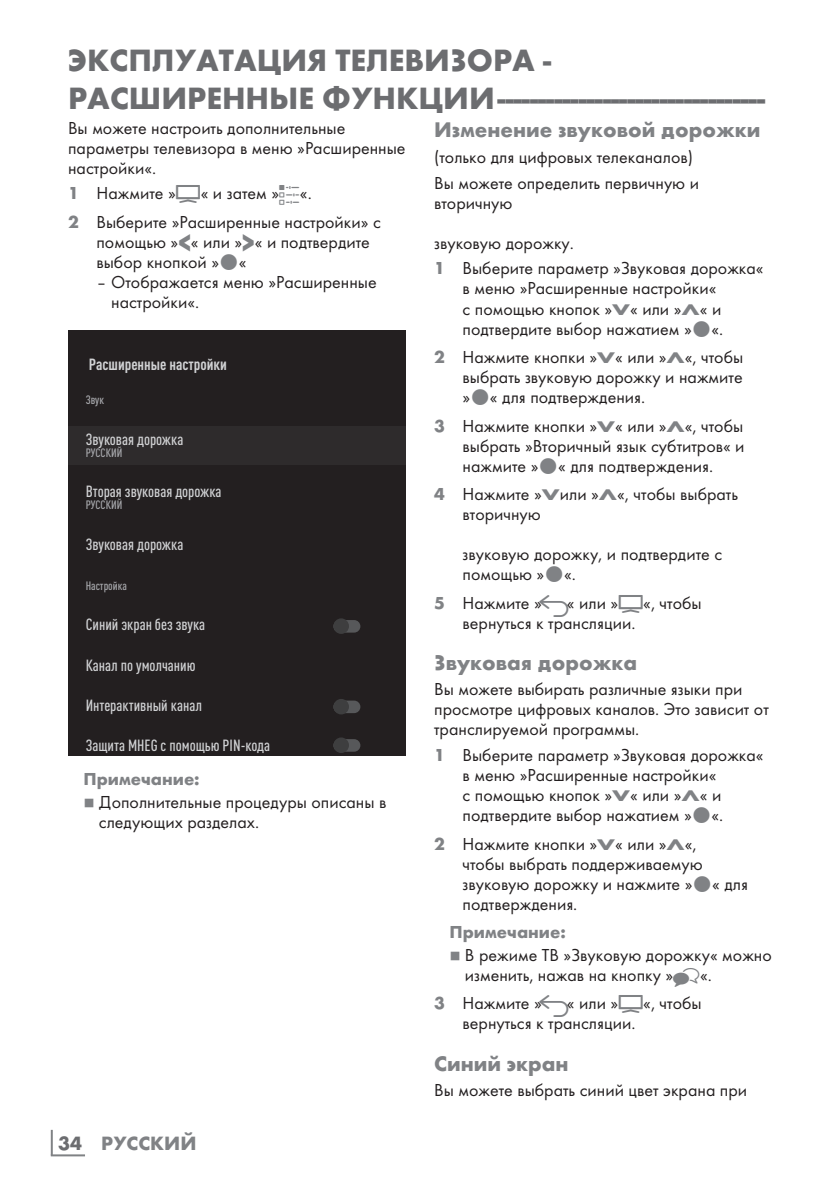
<style>
.page{position:relative;width:840px;height:1191px;background:#fff}
.page>*{position:absolute;margin:0;border:0;box-sizing:border-box;transform-origin:0 0}
.t1{font:700 32px/38.4px "Futura TOT";color:#6c6d70}
.t2{font:700 22px "Futura TOT";color:#808285}
.t3{font:700 20px "Futura TOT";color:#808285}
.t4{font:18px/20px "Futura TOT Boo";color:#231f20}
.t5{font:700 18px "Futura TOT";color:#808285}
.t6{font:500 condensed 16px "DIN Pro";color:#d1d2d4}
.t7{font:700 condensed 16px "DIN Pro";color:#d1d2d4}
.t8{font:500 condensed 12px "DIN Pro";color:#a8a9ad}
.t9{font:8px "Grund Son Se";color:#808285}
.s1{font-family:"Futura TOT";font-weight:700;color:#808285}
.s2{font-family:"Arcelik TS9 Android";font-size:32px;color:#808285}
.s3{font-family:"Arcelik TS9 Android";font-size:24px;color:#808285}
.s4{font-family:"Futura TOT";font-weight:700;font-size:27.2px;color:#808285}
.s5{font-family:"Futura TOT";font-weight:700;font-size:16px;color:#808285}
.s6{color:#6c6d70}
</style>
<div class="page">
<hr style="left:51px;top:1129px;width:2px;height:26px;background:#808285">
<hr style="left:51px;top:1154px;width:34px;height:2px;background:#808285">
<div style="left:68px;top:330px;width:337px;height:426px;background:#231f20"></div>
<div style="left:68px;top:426px;width:337px;height:39px;background:#2e2b2c"></div>
<div style="left:333px;top:620px;width:27px;height:12px;background:#57585a;border-radius:6px"></div>
<div style="left:333px;top:618px;width:16px;height:16px;background:#3e3e3f;border-radius:50%"></div>
<div style="left:333px;top:700px;width:27px;height:13px;background:#57585a;border-radius:6px"></div>
<div style="left:333px;top:699px;width:16px;height:15px;background:#3e3e3f;border-radius:50%"></div>
<div style="left:333px;top:739px;width:27px;height:12px;background:#57585a;border-radius:6px"></div>
<div style="left:333px;top:737px;width:16px;height:16px;background:#3e3e3f;border-radius:50%"></div>
<h1 class="t1" style="left:68px;top:40px;width:698px">ЭКСПЛУАТАЦИЯ ТЕЛЕВИЗОРА -<br>РАСШИРЕННЫЕ ФУНКЦИИ----------------------------------</h1>
<p class="t4" style="left:68px;top:117px;width:339px">Вы можете настроить дополнительные параметры телевизора в меню »Расширенные настройки«.</p>
<p class="t4" style="left:68px;top:179px;width:314px;line-height:28.6px"><span class="s1">1</span> Нажмите »<span class="s2">H</span>« и затем »<span class="s3">q</span>«.<br><span class="s1">2</span> Выберите »Расширенные настройки» с</p>
<p class="t4" style="left:96px;top:232px;width:275px">помощью »<span class="s4">&lt;</span>« или »<span class="s4">&gt;</span>« и подтвердите выбор кнопкой » «</p>
<p class="t4" style="left:111px;top:272px;width:267px;text-indent:-15px">– Отображается меню »Расширенные настройки«.</p>
<p class="t2" style="left:434px;top:116px;width:327px">Изменение звуковой дорожки</p>
<p class="t4" style="left:434px;top:144px;width:266px;line-height:25.6px">(только для цифровых телеканалов)<br>Вы можете определить первичную и</p>
<p class="t4" style="left:434px;top:193px;width:80px">вторичную</p>
<p class="t4" style="left:434px;top:230px;width:331px;line-height:25.6px">звуковую дорожку.<br><span class="s1">1</span> Выберите параметр »Звуковая дорожка«</p>
<p class="t4" style="left:462px;top:278px;width:262px">в меню »Расширенные настройки« с помощью кнопок »<span class="s5">V</span>« или »<span class="s5">Λ</span>« и подтвердите выбор нажатием » «.</p>
<p class="t4" style="left:462px;top:347px;width:282px;text-align:justify;text-indent:-28px"><span class="s1">2</span> Нажмите кнопки »<span class="s5">V</span>« или »<span class="s5">Λ</span>«, чтобы выбрать звуковую дорожку и нажмите » « для подтверждения.</p>
<p class="t4" style="left:462px;top:415px;width:283px;text-align:justify;text-indent:-28px"><span class="s1">3</span> Нажмите кнопки »<span class="s5">V</span>« или »<span class="s5">Λ</span>«, чтобы выбрать »Вторичный язык субтитров« и нажмите » « для подтверждения.</p>
<p class="t4" style="left:462px;top:484px;width:277px;text-indent:-28px"><span class="s1">4</span> Нажмите »<span class="s5">V</span>или »<span class="s5">Λ</span>«, чтобы выбрать вторичную</p>
<p class="t4" style="left:462px;top:544px;width:261px">звуковую дорожку, и подтвердите с помощью » «.</p>
<p class="t4" style="left:462px;top:592px;width:240px;text-indent:-28px"><span class="s1">5</span> Нажмите » <span class="s3">r</span>« или »<span class="s2">H</span>«, чтобы вернуться к трансляции.</p>
<p class="t2" style="left:434px;top:648px;width:204px">Звуковая дорожка</p>
<p class="t4" style="left:434px;top:679px;width:336px">Вы можете выбирать различные языки при просмотре цифровых каналов. Это зависит от транслируемой программы.</p>
<p class="t4" style="left:462px;top:745px;width:302px;text-indent:-28px"><span class="s1">1</span> Выберите параметр »Звуковая дорожка« в меню »Расширенные настройки«<br>с помощью кнопок »<span class="s5">V</span>« или »<span class="s5">Λ</span>« и подтвердите выбор нажатием » «.</p>
<p class="t4" style="left:462px;top:833px;width:287px;text-indent:-28px"><span class="s1">2</span> Нажмите кнопки »<span class="s5">V</span>« или »<span class="s5">Λ</span>«,<br>чтобы выбрать поддерживаемую звуковую дорожку и нажмите » « для подтверждения.</p>
<p class="t5" style="left:449px;top:921px;width:118px">Примечание:</p>
<p class="t9" style="left:449px;top:951px;width:13px">7</p>
<p class="t4" style="left:464px;top:944px;width:308px">В режиме ТВ »Звуковую дорожку« можно изменить, нажав на кнопку »<span class="s2">I</span>«.</p>
<p class="t4" style="left:462px;top:993px;width:240px;text-indent:-28px"><span class="s1">3</span> Нажмите » <span class="s3">r</span>« или »<span class="s2">H</span>«, чтобы вернуться к трансляции.</p>
<p class="t2" style="left:434px;top:1049px;width:136px">Синий экран</p>
<p class="t4" style="left:434px;top:1080px;width:314px">Вы можете выбрать синий цвет экрана при</p>
<p class="t7" style="left:89px;top:352px;width:140px">Расширенные настройки</p>
<p class="t8" style="left:86px;top:391px;width:20px">Звук</p>
<p class="t6" style="left:86px;top:427px;width:99px">Звуковая дорожка</p>
<p class="t8" style="left:86px;top:443px;width:38px">РУССКИЙ</p>
<p class="t6" style="left:86px;top:479px;width:137px">Вторая звуковая дорожка</p>
<p class="t8" style="left:86px;top:496px;width:38px">РУССКИЙ</p>
<p class="t6" style="left:86px;top:532px;width:99px">Звуковая дорожка</p>
<p class="t8" style="left:86px;top:577px;width:43px">Настройка</p>
<p class="t6" style="left:86px;top:613px;width:121px">Синий экран без звука</p>
<p class="t6" style="left:86px;top:653px;width:111px">Канал по умолчанию</p>
<p class="t6" style="left:86px;top:693px;width:118px">Интерактивный канал</p>
<p class="t6" style="left:86px;top:734px;width:186px">Защита MHEG с помощью PIN-кода</p>
<p class="t5" style="left:83px;top:768px;width:118px">Примечание:</p>
<p class="t9" style="left:83px;top:798px;width:13px">7</p>
<p class="t4" style="left:99px;top:791px;width:289px">Дополнительные процедуры описаны в следующих разделах.</p>
<p class="t3" style="left:58px;top:1131px;width:140px"><span class="s6">34</span> РУССКИЙ</p>
</div>
